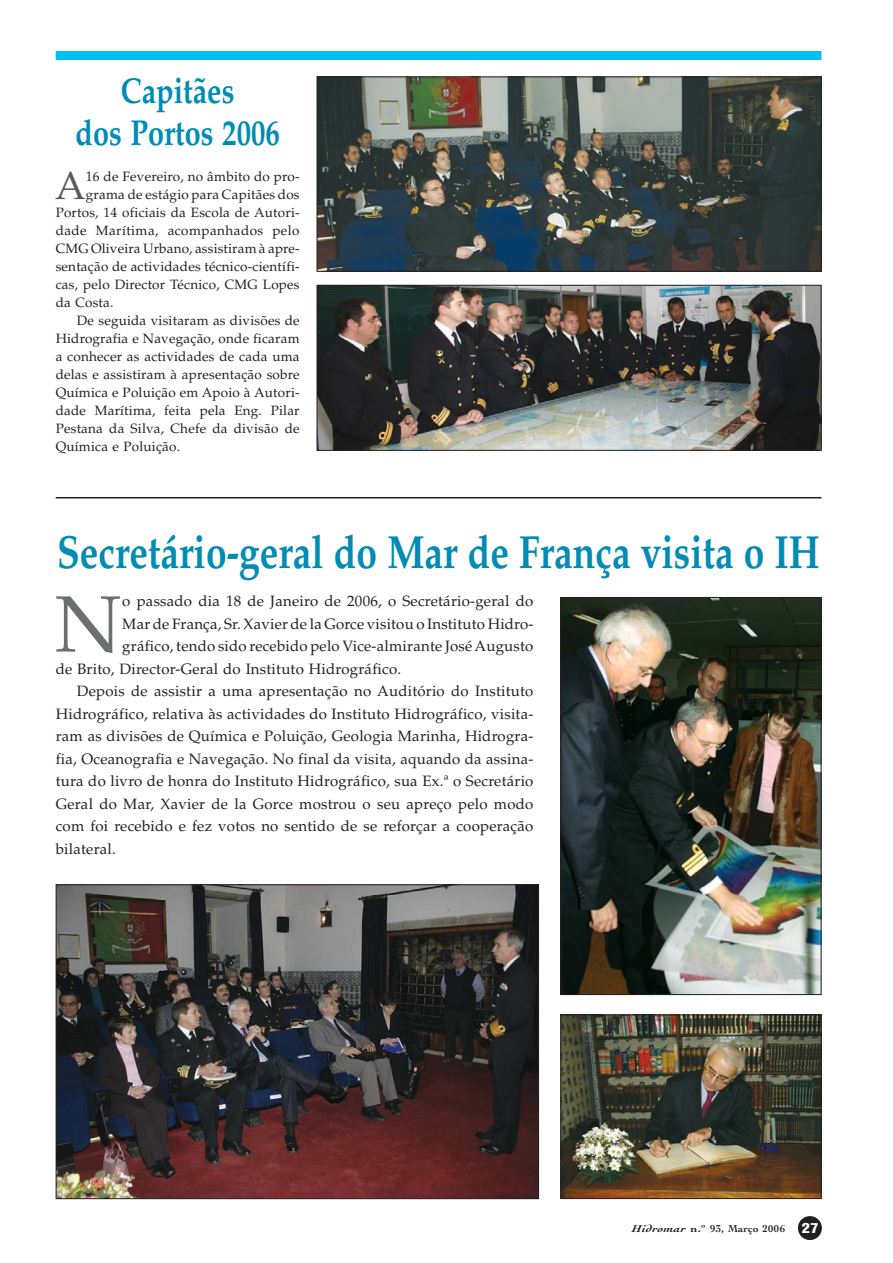
<style>
.page{position:relative;width:893px;height:1263px;background:#fff}
.page>*{position:absolute;margin:0;border:0;box-sizing:border-box;transform-origin:0 0}
.t1{font:79.8px "Palatino";color:#6d6e70}
.t2{font:700 46.5px "Palatino";color:#008cb4;scale:.8 1}
.t3{font:39.45px "Palatino";color:#58595b}
.t4{font:700 36px/42px "Palatino";color:#008cb4;text-align:center;scale:.8 1}
.t5{font:15px "Palatino";letter-spacing:.015em;color:#231f20}
.t6{font:13.5px "Palatino";letter-spacing:.015em;color:#231f20}
.t7{font:13.5px "Palatino";letter-spacing:.035em;color:#231f20}
.t8{font:700 10.5px "Cochin";letter-spacing:.025em;color:#231f20;scale:1.2 1}
.s1{font-style:italic}
.s2{font-family:"Helvetica";font-weight:900;font-stretch:condensed;font-size:13.5px;color:#fff}
</style>
<div class="page">
<div style="left:797px;top:1216px;width:24px;height:24px;background:#231f20;border-radius:50%"></div>
<img style="left:562px;top:599px;width:257px;height:394px">
<div style="left:560px;top:597px;width:261px;height:398px;border:1px solid #231f20"></div>
<img style="left:562px;top:1017px;width:257px;height:180px">
<div style="left:560px;top:1015px;width:261px;height:184px;border:1px solid #231f20"></div>
<img style="left:58px;top:886px;width:479px;height:311px">
<div style="left:56px;top:884px;width:483px;height:315px;border:1px solid #231f20"></div>
<img style="left:318px;top:287px;width:501px;height:162px">
<div style="left:316px;top:285px;width:505px;height:166px;border:1px solid #231f20"></div>
<img style="left:318px;top:79px;width:501px;height:191px">
<div style="left:316px;top:77px;width:505px;height:195px;border:1px solid #231f20"></div>
<div style="left:56px;top:51px;width:765px;height:9px;background:#00c0f3"></div>
<hr style="left:56px;top:497px;width:765px;height:1px;background:#231f20">
<h3 class="t4" style="left:75px;top:73px;width:257px">Capitães<br>dos Portos 2006</h3>
<h3 class="t3" style="left:55px;top:170px;width:32px">A</h3>
<p class="t6" style="left:86px;top:171px;width:215px">16 de Fevereiro, no âmbito do pro-</p>
<p class="t6" style="left:86px;top:189px;width:215px">grama de estágio para Capitães dos</p>
<p class="t6" style="left:56px;top:207px;width:245px">Portos, 14 oficiais da Escola de Autori-</p>
<p class="t7" style="left:56px;top:225px;width:245px">dade Marítima, acompanhados pelo</p>
<p class="t6" style="left:56px;top:243px;width:245px">CMG Oliveira Urbano, assistiram à apre-</p>
<p class="t6" style="left:56px;top:261px;width:245px">sentação de actividades técnico-científi-</p>
<p class="t6" style="left:56px;top:279px;width:245px">cas, pelo Director Técnico, CMG Lopes</p>
<p class="t6" style="left:56px;top:297px;width:59px">da Costa.</p>
<p class="t6" style="left:77px;top:315px;width:224px">De seguida visitaram as divisões de</p>
<p class="t6" style="left:56px;top:333px;width:245px">Hidrografia e Navegação, onde ficaram</p>
<p class="t6" style="left:56px;top:351px;width:245px">a conhecer as actividades de cada uma</p>
<p class="t6" style="left:56px;top:369px;width:245px">delas e assistiram à apresentação sobre</p>
<p class="t6" style="left:56px;top:387px;width:245px">Química e Poluição em Apoio à Autori-</p>
<p class="t6" style="left:56px;top:405px;width:245px">dade Marítima, feita pela Eng. Pilar</p>
<p class="t6" style="left:56px;top:423px;width:245px">Pestana da Silva, Chefe da divisão de</p>
<p class="t6" style="left:56px;top:441px;width:126px">Química e Poluição.</p>
<h2 class="t2" style="left:57px;top:535px;width:954px">Secretário-geral do Mar de França visita o IH</h2>
<h1 class="t1" style="left:55px;top:593px;width:68px">N</h1>
<p class="t5" style="left:122px;top:595px;width:412px">o passado dia 18 de Janeiro de 2006, o Secretário-geral do</p>
<p class="t5" style="left:122px;top:618px;width:412px">Mar de França, Sr. Xavier de la Gorce visitou o Instituto Hidro-</p>
<p class="t5" style="left:122px;top:640px;width:412px">gráfico, tendo sido recebido pelo Vice-almirante José Augusto</p>
<p class="t5" style="left:56px;top:663px;width:347px">de Brito, Director-Geral do Instituto Hidrográfico.</p>
<p class="t5" style="left:77px;top:685px;width:458px">Depois de assistir a uma apresentação no Auditório do Instituto</p>
<p class="t5" style="left:56px;top:708px;width:479px">Hidrográfico, relativa às actividades do Instituto Hidrográfico, visita-</p>
<p class="t5" style="left:56px;top:730px;width:479px">ram as divisões de Química e Poluição, Geologia Marinha, Hidrogra-</p>
<p class="t5" style="left:56px;top:753px;width:479px">fia, Oceanografia e Navegação. No final da visita, aquando da assina-</p>
<p class="t5" style="left:56px;top:775px;width:479px">tura do livro de honra do Instituto Hidrográfico, sua Ex.ª o Secretário</p>
<p class="t5" style="left:56px;top:798px;width:479px">Geral do Mar, Xavier de la Gorce mostrou o seu apreço pelo modo</p>
<p class="t5" style="left:56px;top:820px;width:479px">com foi recebido e fez votos no sentido de se reforçar a cooperação</p>
<p class="t5" style="left:56px;top:843px;width:62px">bilateral.</p>
<p class="t8" style="left:632px;top:1224px;width:157px"><span class="s1">Hidromar</span> n.º 93, Março 2006 <span class="s2">27</span></p>
</div>
